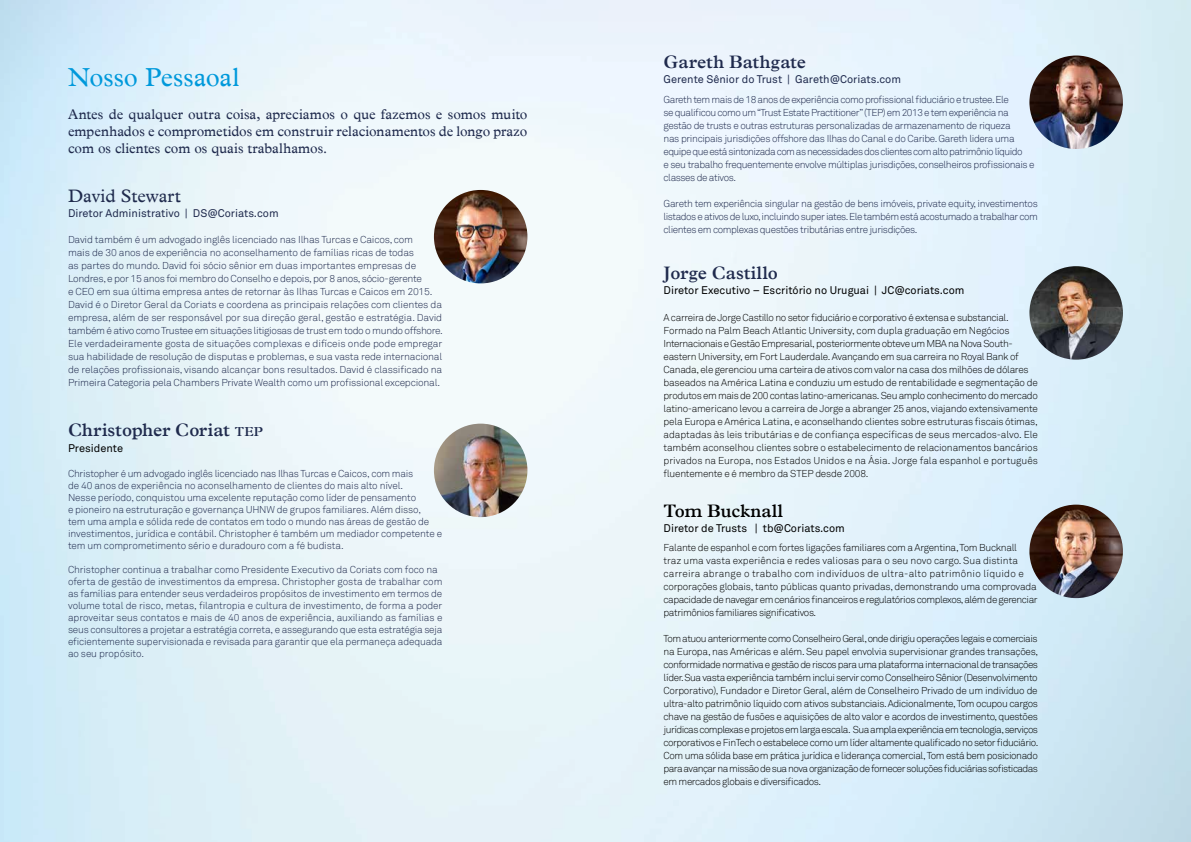
<style>
.page{position:relative;width:1191px;height:842px;background:#fff}
.page>*{position:absolute;margin:0;border:0;box-sizing:border-box;transform-origin:0 0}
.t1{font:26px "Plantin MT Pro";letter-spacing:-.005em;color:#0099db}
.t2{font:600 18px "Plantin MT Pro";color:#1f2a4d}
.t3{font:18px "Plantin MT Pro";color:#1f2a4d}
.t4{font:600 18px "Plantin MT Pro";color:#000}
.t5{font:14px/16.8px "Plantin MT Pro";color:#1f2a4d;text-align:justify}
.t6{font:11px "Akkurat Pro";color:#000}
.t7{font:11px "Akkurat Pro";color:#1f2a4d}
.t8{font:300 10px/13px "Akkurat";letter-spacing:-.025em;color:#000}
.t9{font:300 10px/12px "Akkurat";letter-spacing:-.02em;color:#1f2a4d}
.t10{font:300 10px/13px "Akkurat";letter-spacing:-.045em;color:#1f2a4d}
.s1{font-size:13px}
</style>
<div class="page">
<img style="left:0;top:0;width:1191px;height:842px">
<img style="left:1029px;top:56px;width:94px;height:93px;border-radius:47px">
<img style="left:434px;top:190px;width:93px;height:93px;border-radius:47px">
<img style="left:434px;top:424px;width:93px;height:93px;border-radius:47px">
<img style="left:1029px;top:266px;width:94px;height:94px;border-radius:47px">
<img style="left:1029px;top:505px;width:94px;height:93px;border-radius:47px">
<h1 class="t1" style="left:68px;top:62px;width:173px">Nosso Pessaoal</h1>
<h3 class="t5" style="left:68px;top:106px;width:461px">Antes de qualquer outra coisa, apreciamos o que fazemos e somos muito empenhados e comprometidos em construir relacionamentos de longo prazo com os clientes com os quais trabalhamos.</h3>
<h2 class="t3" style="left:68px;top:186px;width:114px">David Stewart</h2>
<p class="t7" style="left:68px;top:207px;width:212px">Diretor Administrativo | DS@Coriats.com</p>
<p class="t9" style="left:68px;top:234px;width:376px;line-height:13px">David também é um advogado inglês licenciado nas Ilhas Turcas e Caicos, com<br>mais de 30 anos de experiência no aconselhamento de famílias ricas de todas<br>as partes do mundo. David foi sócio sênior em duas importantes empresas de Londres, e por 15 anos foi membro do Conselho e depois, por 8 anos, sócio-gerente<br>e CEO em sua última empresa antes de retornar às Ilhas Turcas e Caicos em 2015.<br>David é o Diretor Geral da Coriats e coordena as principais relações com clientes da empresa, além de ser responsável por sua direção geral, gestão e estratégia. David também é ativo como Trustee em situações litigiosas de trust em todo o mundo offshore.<br>Ele verdadeiramente gosta de situações complexas e difíceis onde pode empregar sua habilidade de resolução de disputas e problemas, e sua vasta rede internacional de relações profissionais, visando alcançar bons resultados. David é classificado na Primeira Categoria pela Chambers Private Wealth como um profissional excepcional.</p>
<h2 class="t2" style="left:68px;top:419px;width:197px">Christopher Coriat <span class="s1">TEP</span></h2>
<p class="t6" style="left:68px;top:441px;width:57px">Presidente</p>
<p class="t9" style="left:68px;top:468px;width:375px">Christopher é um advogado inglês licenciado nas Ilhas Turcas e Caicos, com mais<br>de 40 anos de experiência no aconselhamento de clientes do mais alto nível.<br>Nesse período, conquistou uma excelente reputação como líder de pensamento<br>e pioneiro na estruturação e governança UHNW de grupos familiares. Além disso,<br>tem uma ampla e sólida rede de contatos em todo o mundo nas áreas de gestão de investimentos, jurídica e contábil. Christopher é também um mediador competente e tem um comprometimento sério e duradouro com a fé budista.</p>
<p class="t9" style="left:68px;top:564px;width:376px">Christopher continua a trabalhar como Presidente Executivo da Coriats com foco na oferta de gestão de investimentos da empresa. Christopher gosta de trabalhar com as famílias para entender seus verdadeiros propósitos de investimento em termos de volume total de risco, metas, filantropia e cultura de investimento, de forma a poder aproveitar seus contatos e mais de 40 anos de experiência, auxiliando as famílias e seus consultores a projetar a estratégia correta, e assegurando que esta estratégia seja eficientemente supervisionada e revisada para garantir que ela permaneça adequada ao seu propósito.</p>
<h2 class="t2" style="left:663px;top:51px;width:144px">Gareth Bathgate</h2>
<p class="t7" style="left:663px;top:73px;width:239px">Gerente Sênior do Trust | Gareth@Coriats.com</p>
<p class="t10" style="left:663px;top:93px;width:373px">Gareth tem mais de 18 anos de experiência como profissional fiduciário e trustee. Ele<br>se qualificou como um “Trust Estate Practitioner” (TEP) em 2013 e tem experiência na gestão de trusts e outras estruturas personalizadas de armazenamento de riqueza<br>nas principais jurisdições offshore das Ilhas do Canal e do Caribe. Gareth lidera uma equipe que está sintonizada com as necessidades dos clientes com alto patrimônio líquido<br>e seu trabalho frequentemente envolve múltiplas jurisdições, conselheiros profissionais e classes de ativos.</p>
<p class="t9" style="left:663px;top:197px;width:376px;line-height:13px;text-align:justify">Gareth tem experiência singular na gestão de bens imóveis, private equity, investimentos listados e ativos de luxo, incluindo super iates. Ele também está acostumado a trabalhar com clientes em complexas questões tributárias entre jurisdições.</p>
<h2 class="t2" style="left:663px;top:263px;width:116px">Jorge Castillo</h2>
<p class="t6" style="left:663px;top:284px;width:302px">Diretor Executivo – Escritório no Uruguai | JC@coriats.com</p>
<p class="t8" style="left:663px;top:311px;width:376px">A carreira de Jorge Castillo no setor fiduciário e corporativo é extensa e substancial.<br>Formado na Palm Beach Atlantic University, com dupla graduação em Negócios Internacionais e Gestão Empresarial, posteriormente obteve um MBA na Nova South&shy;eastern University, em Fort Lauderdale. Avançando em sua carreira no Royal Bank of Canada, ele gerenciou uma carteira de ativos com valor na casa dos milhões de dólares baseados na América Latina e conduziu um estudo de rentabilidade e segmentação de produtos em mais de 200 contas latino-americanas. Seu amplo conhecimento do mercado latino-americano levou a carreira de Jorge a abranger 25 anos, viajando extensivamente pela Europa e América Latina, e aconselhando clientes sobre estruturas fiscais ótimas, adaptadas às leis tributárias e de confiança específicas de seus mercados-alvo. Ele também aconselhou clientes sobre o estabelecimento de relacionamentos bancários privados na Europa, nos Estados Unidos e na Ásia. Jorge fala espanhol e português fluentemente e é membro da STEP desde 2008.</p>
<h2 class="t4" style="left:663px;top:500px;width:121px">Tom Bucknall</h2>
<p class="t6" style="left:663px;top:522px;width:183px">Diretor de Trusts | tb@Coriats.com</p>
<p class="t8" style="left:663px;top:541px;width:375px">Falante de espanhol e com fortes ligações familiares com a Argentina, Tom Bucknall<br>traz uma vasta experiência e redes valiosas para o seu novo cargo. Sua distinta carreira abrange o trabalho com indivíduos de ultra-alto patrimônio líquido e corporações globais, tanto públicas quanto privadas, demonstrando uma comprovada capacidade de navegar em cenários financeiros e regulatórios complexos, além de gerenciar patrimônios familiares significativos.</p>
<p class="t8" style="left:663px;top:632px;width:376px;text-align:justify">Tom atuou anteriormente como Conselheiro Geral, onde dirigiu operações legais e comerciais na Europa, nas Américas e além. Seu papel envolvia supervisionar grandes transações, conformidade normativa e gestão de riscos para uma plataforma internacional de transações líder. Sua vasta experiência também inclui servir como Conselheiro Sênior (Desenvolvimento Corporativo), Fundador e Diretor Geral, além de Conselheiro Privado de um indivíduo de ultra-alto patrimônio líquido com ativos substanciais. Adicionalmente, Tom ocupou cargos chave na gestão de fusões e aquisições de alto valor e acordos de investimento, questões jurídicas complexas e projetos em larga escala. Sua ampla experiência em tecnologia,serviços corporativos e FinTech o estabelece como um líder altamente qualificado no setor fiduciário.<br>Com uma sólida base em prática jurídica e liderança comercial, Tom está bem posicionado para avançar na missão de sua nova organização de fornecer soluções fiduciárias sofisticadas em mercados globais e diversificados.</p>
</div>
